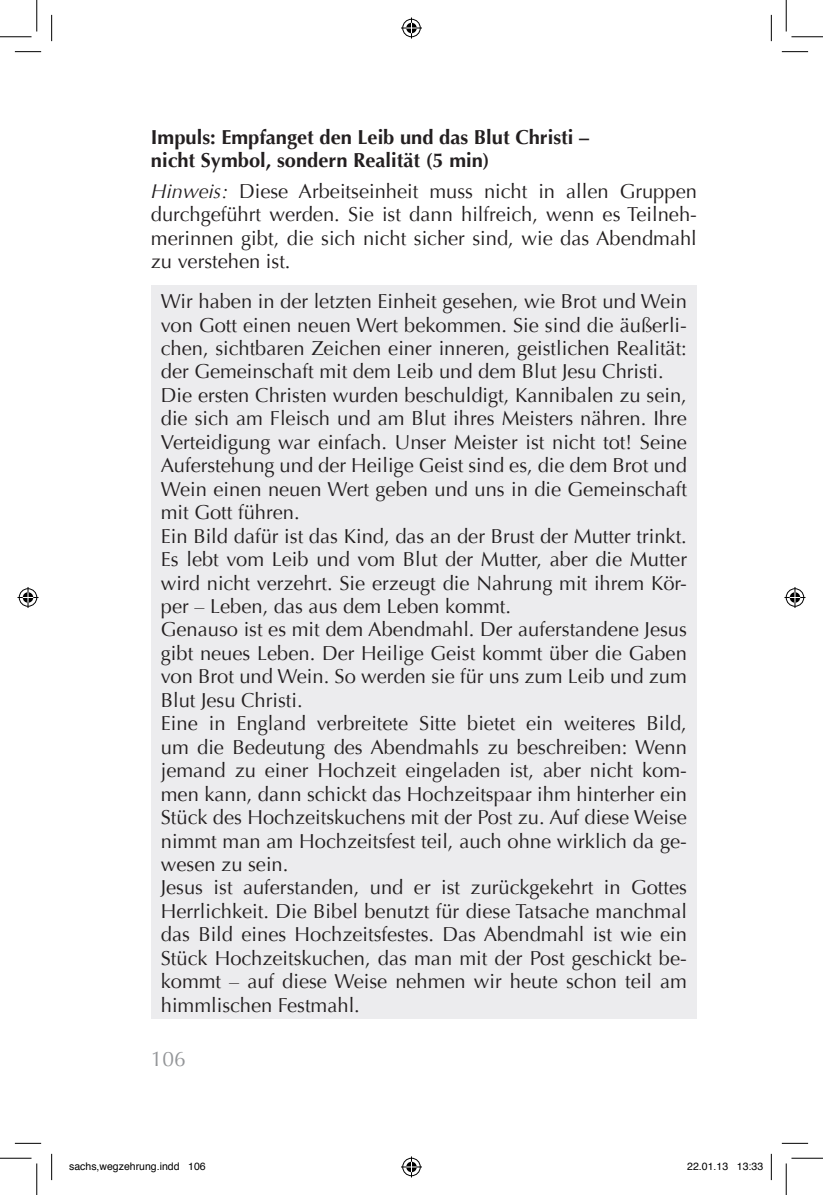
<style>
.page{position:relative;width:823px;height:1195px;background:#fff}
.page>*{position:absolute;margin:0;border:0;box-sizing:border-box;transform-origin:0 0}
.t1{font:21px "Optima";color:#939598}
.t2{font:20.12px/23.4px "Optima";color:#231f20;text-align:justify}
.t3{font:700 20.12px/23.4px "Optima";color:#231f20}
.t4{font:10.5px "Helvetica";color:#000}
.s1{font-style:italic}
</style>
<div class="page">
<div style="left:151px;top:286px;width:546px;height:733px;background:#ececee"></div>
<svg style="left:15px;top:51px;width:26px;height:1px"></svg>
<svg style="left:781px;top:51px;width:27px;height:1px"></svg>
<svg style="left:15px;top:1143px;width:26px;height:1px"></svg>
<svg style="left:781px;top:1143px;width:27px;height:1px"></svg>
<svg style="left:51px;top:15px;width:1px;height:26px"></svg>
<svg style="left:51px;top:1153px;width:1px;height:27px"></svg>
<svg style="left:771px;top:15px;width:1px;height:26px"></svg>
<svg style="left:771px;top:1153px;width:1px;height:27px"></svg>
<hr style="left:0;top:36px;width:32px;height:1px;background:#000">
<hr style="left:791px;top:36px;width:32px;height:1px;background:#000">
<hr style="left:0;top:1158px;width:32px;height:1px;background:#000">
<hr style="left:791px;top:1158px;width:32px;height:1px;background:#000">
<hr style="left:36px;top:0;width:1px;height:32px;background:#000">
<hr style="left:36px;top:1163px;width:1px;height:32px;background:#000">
<hr style="left:786px;top:0;width:1px;height:32px;background:#000">
<hr style="left:786px;top:1163px;width:1px;height:32px;background:#000">
<svg style="left:401px;top:18px;width:21px;height:21px"></svg>
<svg style="left:401px;top:1156px;width:21px;height:21px"></svg>
<svg style="left:18px;top:587px;width:21px;height:21px"></svg>
<svg style="left:784px;top:587px;width:21px;height:21px"></svg>
<p class="t3" style="left:151px;top:126px;width:440px">Impuls: Empfanget den Leib und das Blut Christi – nicht Symbol, sondern Realität (5 min)</p>
<p class="t2" style="left:151px;top:179px;width:547px"><span class="s1">Hinweis:</span> Diese Arbeitseinheit muss nicht in allen Gruppen durchgeführt werden. Sie ist dann hilfreich, wenn es Teilneh&shy;merinnen gibt, die sich nicht sicher sind, wie das Abendmahl zu verstehen ist.</p>
<p class="t2" style="left:161px;top:290px;width:527px;text-align:left">Wir haben in der letzten Einheit gesehen, wie Brot und Wein von Gott einen neuen Wert bekommen. Sie sind die äußerli&shy;chen, sichtbaren Zeichen einer inneren, geistlichen Realität: der Gemeinschaft mit dem Leib und dem Blut Jesu Christi.<br>Die ersten Christen wurden beschuldigt, Kannibalen zu sein, die sich am Fleisch und am Blut ihres Meisters nähren. Ihre Verteidigung war einfach. Unser Meister ist nicht tot! Seine Auferstehung und der Heilige Geist sind es, die dem Brot und Wein einen neuen Wert geben und uns in die Gemeinschaft mit Gott führen.<br>Ein Bild dafür ist das Kind, das an der Brust der Mutter trinkt.<br>Es lebt vom Leib und vom Blut der Mutter, aber die Mutter wird nicht verzehrt. Sie erzeugt die Nahrung mit ihrem Kör&shy;per – Leben, das aus dem Leben kommt.<br>Genauso ist es mit dem Abendmahl. Der auferstandene Jesus gibt neues Leben. Der Heilige Geist kommt über die Gaben von Brot und Wein. So werden sie für uns zum Leib und zum Blut Jesu Christi.<br>Eine in England verbreitete Sitte bietet ein weiteres Bild, um die Bedeutung des Abendmahls zu beschreiben: Wenn jemand zu einer Hochzeit eingeladen ist, aber nicht kom&shy;men kann, dann schickt das Hochzeitspaar ihm hinterher ein Stück des Hochzeitskuchens mit der Post zu. Auf diese Weise nimmt man am Hochzeitsfest teil, auch ohne wirklich da ge&shy;wesen zu sein.<br>Jesus ist auferstanden, und er ist zurückgekehrt in Gottes Herrlichkeit. Die Bibel benutzt für diese Tatsache manchmal das Bild eines Hochzeitsfestes. Das Abendmahl ist wie ein Stück Hochzeitskuchen, das man mit der Post geschickt be&shy;kommt – auf diese Weise nehmen wir heute schon teil am himmlischen Festmahl.</p>
<p class="t1" style="left:151px;top:1046px;width:37px">106</p>
<p class="t4" style="left:69px;top:1157px;width:138px">sachs,wegzehrung.indd 106</p>
<p class="t4" style="left:687px;top:1157px;width:77px">22.01.13 13:33</p>
</div>
